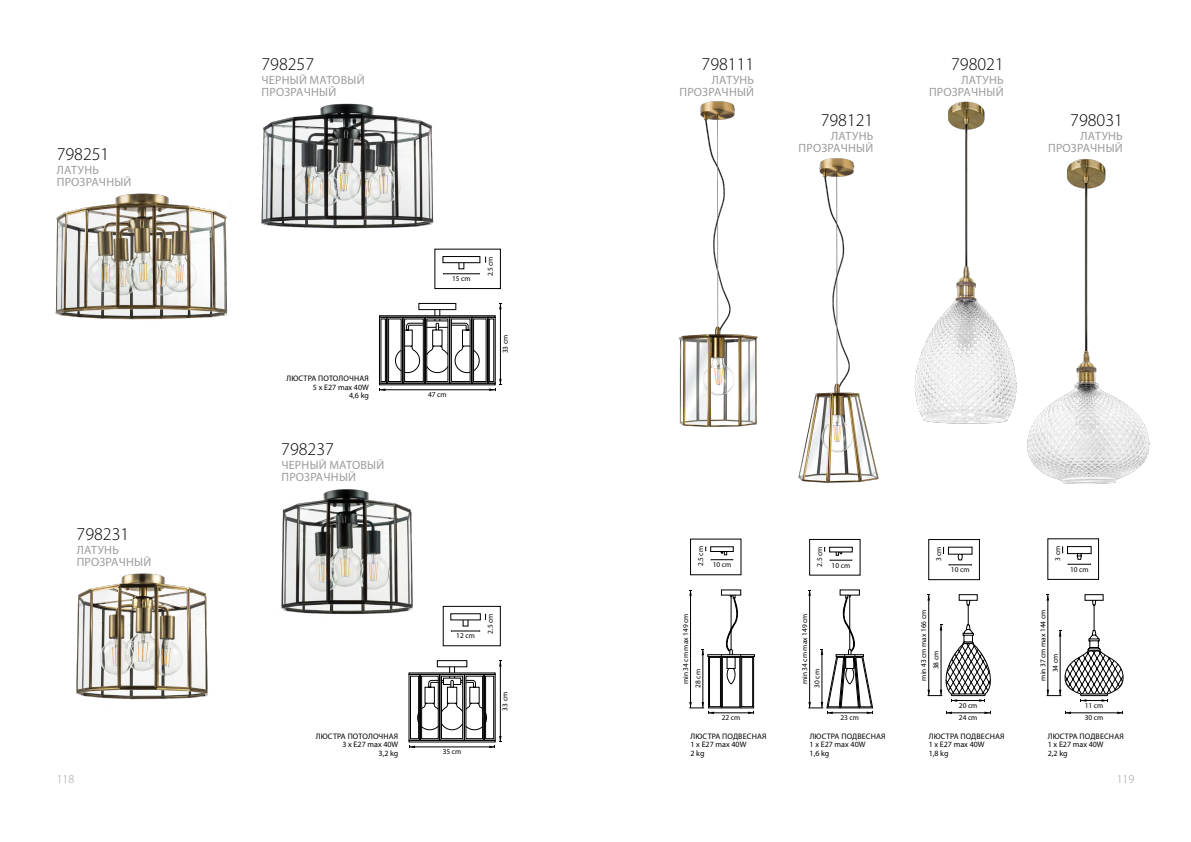
<style>
.page{position:relative;width:1191px;height:842px;background:#fff}
.page>*{position:absolute;margin:0;border:0;box-sizing:border-box;transform-origin:0 0}
.t1{font:300 18px "Myriad Pro";color:#000}
.t2{font:12px/12px "Myriad Pro";letter-spacing:.02em;color:#9c9c9d;text-align:right}
.t3{font:300 12px "Myriad Pro";color:#9c9c9d}
.t4{font:8px/8.5px "Myriad Pro";letter-spacing:.02em;color:#000}
.t5{font:7.4px/12.3px "Myriad Pro";color:#000}
</style>
<div class="page">
<svg style="left:927px;top:539px;width:64px;height:175px"></svg>
<svg style="left:808px;top:538px;width:66px;height:176px"></svg>
<svg style="left:1046px;top:538px;width:78px;height:176px"></svg>
<svg style="left:689px;top:538px;width:66px;height:176px"></svg>
<img style="left:1027px;top:159px;width:123px;height:325px">
<img style="left:914px;top:101px;width:103px;height:323px">
<img style="left:798px;top:158px;width:81px;height:325px">
<img style="left:678px;top:101px;width:80px;height:326px">
<svg style="left:408px;top:605px;width:94px;height:144px"></svg>
<svg style="left:378px;top:248px;width:124px;height:143px"></svg>
<img style="left:76px;top:573px;width:132px;height:127px">
<img style="left:55px;top:193px;width:173px;height:127px">
<img style="left:281px;top:489px;width:136px;height:135px">
<img style="left:261px;top:103px;width:173px;height:126px">
<h1 class="t1" style="left:57px;top:143px;width:54px">798251</h1>
<h2 class="t2" style="left:57px;top:164px;width:76px;text-align:left">ЛАТУНЬ<br>ПРОЗРАЧНЫЙ</h2>
<h1 class="t1" style="left:77px;top:523px;width:54px">798231</h1>
<h2 class="t2" style="left:77px;top:544px;width:76px;text-align:left">ЛАТУНЬ<br>ПРОЗРАЧНЫЙ</h2>
<h1 class="t1" style="left:261px;top:53px;width:54px">798257</h1>
<h2 class="t2" style="left:261px;top:73px;width:104px;text-align:left">ЧЕРНЫЙ МАТОВЫЙ<br>ПРОЗРАЧНЫЙ</h2>
<p class="t4" style="left:286px;top:374px;width:84px;text-align:right">ЛЮСТРА ПОТОЛОЧНАЯ<br>5 x E27 max 40W<br>4,6 kg</p>
<h1 class="t1" style="left:281px;top:438px;width:54px">798237</h1>
<h2 class="t2" style="left:281px;top:459px;width:104px;text-align:left">ЧЕРНЫЙ МАТОВЫЙ<br>ПРОЗРАЧНЫЙ</h2>
<p class="t5" style="left:452px;top:272px;width:20px">15 cm</p>
<p class="t5" style="left:484px;top:276px;width:22px;rotate:-90deg">2.5 cm</p>
<p class="t5" style="left:428px;top:388px;width:20px">47 cm</p>
<p class="t5" style="left:499px;top:353px;width:20px;rotate:-90deg">33 cm</p>
<p class="t4" style="left:316px;top:732px;width:84px;text-align:right">ЛЮСТРА ПОТОЛОЧНАЯ<br>3 x E27 max 40W<br>3,2 kg</p>
<p class="t5" style="left:456px;top:630px;width:20px">12 cm</p>
<p class="t5" style="left:484px;top:634px;width:22px;rotate:-90deg">2.5 cm</p>
<p class="t5" style="left:443px;top:745px;width:20px">35 cm</p>
<p class="t5" style="left:499px;top:710px;width:20px;rotate:-90deg">33 cm</p>
<h1 class="t1" style="left:701px;top:53px;width:54px">798111</h1>
<h2 class="t2" style="left:679px;top:73px;width:76px">ЛАТУНЬ<br>ПРОЗРАЧНЫЙ</h2>
<h1 class="t1" style="left:820px;top:109px;width:54px">798121</h1>
<h2 class="t2" style="left:798px;top:130px;width:76px">ЛАТУНЬ<br>ПРОЗРАЧНЫЙ</h2>
<h1 class="t1" style="left:951px;top:53px;width:54px">798021</h1>
<h2 class="t2" style="left:929px;top:73px;width:76px">ЛАТУНЬ<br>ПРОЗРАЧНЫЙ</h2>
<h1 class="t1" style="left:1070px;top:109px;width:54px">798031</h1>
<h2 class="t2" style="left:1048px;top:130px;width:76px">ЛАТУНЬ<br>ПРОЗРАЧНЫЙ</h2>
<p class="t5" style="left:694px;top:566px;width:22px;rotate:-90deg">2.5 cm</p>
<p class="t5" style="left:712px;top:558px;width:20px">10 cm</p>
<p class="t5" style="left:813px;top:567px;width:22px;rotate:-90deg">2.5 cm</p>
<p class="t5" style="left:831px;top:559px;width:20px">10 cm</p>
<p class="t5" style="left:932px;top:561px;width:16px;rotate:-90deg">3 cm</p>
<p class="t5" style="left:951px;top:563px;width:20px">10 cm</p>
<p class="t5" style="left:1051px;top:561px;width:16px;rotate:-90deg">3 cm</p>
<p class="t5" style="left:1070px;top:563px;width:20px">10 cm</p>
<p class="t5" style="left:679px;top:688px;width:76px;text-indent:4px;rotate:-90deg">min 34 cm max 149 cm<br>28 cm</p>
<p class="t5" style="left:798px;top:688px;width:76px;text-indent:3px;rotate:-90deg">min 34 cm max 149 cm<br>30 cm</p>
<p class="t5" style="left:917px;top:669px;width:61px;text-indent:-11px;rotate:-90deg">min 43 cm max 166 cm<br>38 cm</p>
<p class="t5" style="left:1036px;top:672px;width:64px;text-indent:-8px;rotate:-90deg">min 37 cm max 144 cm<br>34 cm</p>
<p class="t5" style="left:722px;top:711px;width:20px">22 cm</p>
<p class="t5" style="left:840px;top:711px;width:20px">23 cm</p>
<p class="t5" style="left:959px;top:699px;width:20px">20 cm<br>24 cm</p>
<p class="t5" style="left:1084px;top:699px;width:20px">11 cm</p>
<p class="t5" style="left:1084px;top:711px;width:20px">30 cm</p>
<p class="t4" style="left:690px;top:732px;width:77px">ЛЮСТРА ПОДВЕСНАЯ<br>1 x E27 max 40W<br>2 kg</p>
<p class="t4" style="left:809px;top:732px;width:77px">ЛЮСТРА ПОДВЕСНАЯ<br>1 x E27 max 40W<br>1,6 kg</p>
<p class="t4" style="left:928px;top:732px;width:77px">ЛЮСТРА ПОДВЕСНАЯ<br>1 x E27 max 40W<br>1,8 kg</p>
<p class="t4" style="left:1047px;top:732px;width:77px">ЛЮСТРА ПОДВЕСНАЯ<br>1 x E27 max 40W<br>2,2 kg</p>
<h2 class="t3" style="left:57px;top:771px;width:19px">118</h2>
<h2 class="t3" style="left:1116px;top:771px;width:19px">119</h2>
</div>
